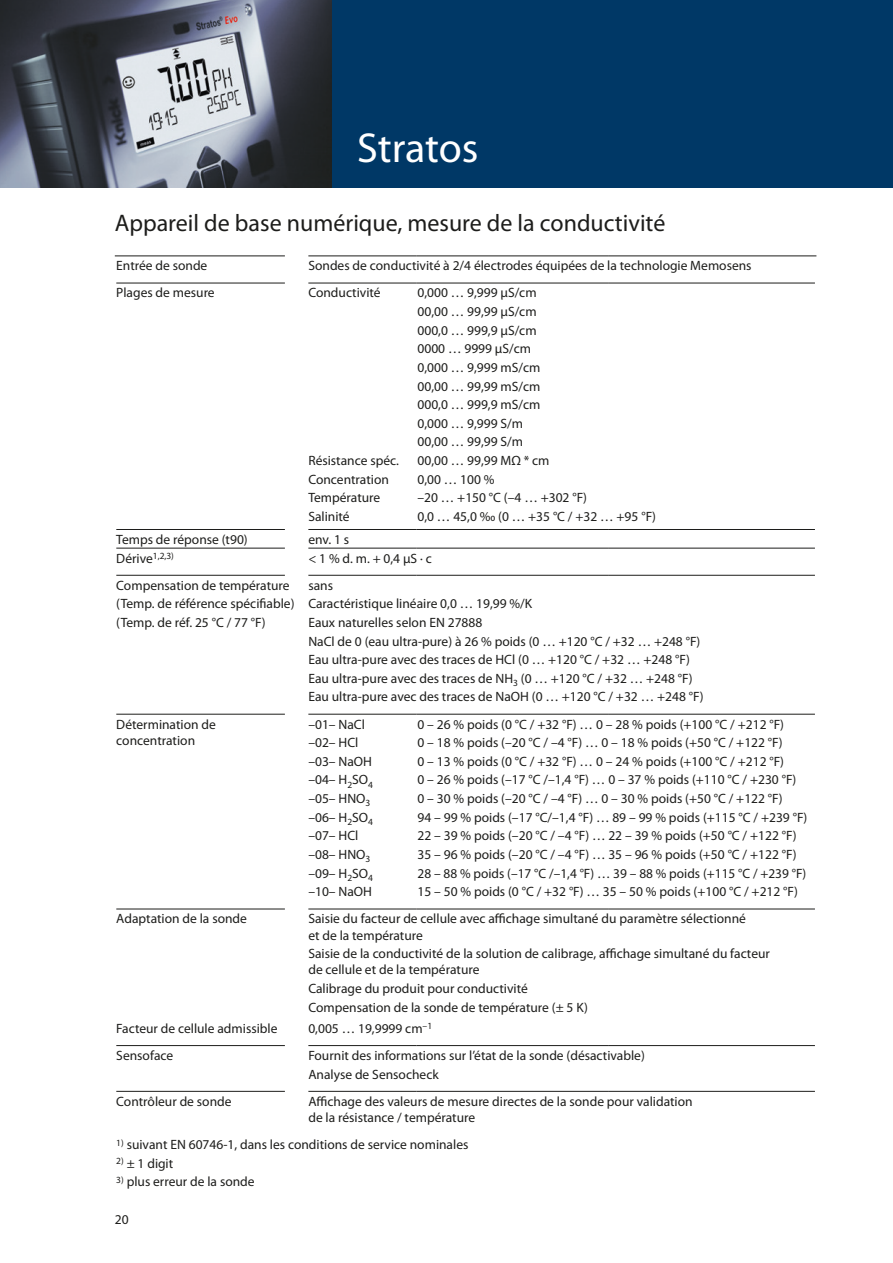
<style>
.page{position:relative;width:893px;height:1263px;background:#fff}
.page>*{position:absolute;margin:0;border:0;box-sizing:border-box;transform-origin:0 0}
.t1{font:42px "Myriad Pro";letter-spacing:-.005em;color:#fff}
.Tabellenüberschrift{font:24px "Myriad Pro";color:#1d1d1b}
.Tabelle_D{font:13.5px/16.2px "Myriad Pro";color:#1d1d1b}
</style>
<div class="page">
<div style="left:332px;top:0;width:561px;height:187px;background:#003866"></div>
<img style="left:0;top:0;width:332px;height:187px">
<hr style="left:115px;top:256px;width:170px;height:1px;background:#1d1d1b">
<hr style="left:308px;top:256px;width:109px;height:1px;background:#1d1d1b">
<hr style="left:417px;top:256px;width:191px;height:1px;background:#1d1d1b">
<hr style="left:608px;top:256px;width:208px;height:1px;background:#1d1d1b">
<hr style="left:116px;top:283px;width:169px;height:1px;background:#1d1d1b">
<hr style="left:308px;top:283px;width:109px;height:1px;background:#1d1d1b">
<hr style="left:417px;top:283px;width:191px;height:1px;background:#1d1d1b">
<hr style="left:608px;top:283px;width:207px;height:1px;background:#1d1d1b">
<hr style="left:116px;top:575px;width:169px;height:1px;background:#1d1d1b">
<hr style="left:308px;top:575px;width:109px;height:1px;background:#1d1d1b">
<hr style="left:417px;top:575px;width:191px;height:1px;background:#1d1d1b">
<hr style="left:608px;top:575px;width:207px;height:1px;background:#1d1d1b">
<hr style="left:116px;top:714px;width:169px;height:1px;background:#1d1d1b">
<hr style="left:308px;top:714px;width:109px;height:1px;background:#1d1d1b">
<hr style="left:417px;top:714px;width:191px;height:1px;background:#1d1d1b">
<hr style="left:608px;top:714px;width:207px;height:1px;background:#1d1d1b">
<hr style="left:116px;top:909px;width:169px;height:1px;background:#1d1d1b">
<hr style="left:308px;top:909px;width:109px;height:1px;background:#1d1d1b">
<hr style="left:417px;top:909px;width:191px;height:1px;background:#1d1d1b">
<hr style="left:608px;top:909px;width:207px;height:1px;background:#1d1d1b">
<hr style="left:116px;top:1045px;width:169px;height:1px;background:#1d1d1b">
<hr style="left:308px;top:1045px;width:109px;height:1px;background:#1d1d1b">
<hr style="left:417px;top:1045px;width:191px;height:1px;background:#1d1d1b">
<hr style="left:608px;top:1045px;width:207px;height:1px;background:#1d1d1b">
<hr style="left:116px;top:1091px;width:169px;height:1px;background:#1d1d1b">
<hr style="left:308px;top:1091px;width:109px;height:1px;background:#1d1d1b">
<hr style="left:417px;top:1091px;width:191px;height:1px;background:#1d1d1b">
<hr style="left:608px;top:1091px;width:207px;height:1px;background:#1d1d1b">
<hr style="left:116px;top:548px;width:169px;height:1px;background:#1d1d1b">
<hr style="left:308px;top:548px;width:109px;height:1px;background:#1d1d1b">
<hr style="left:417px;top:548px;width:191px;height:1px;background:#1d1d1b">
<hr style="left:608px;top:548px;width:207px;height:1px;background:#1d1d1b">
<hr style="left:116px;top:529px;width:169px;height:1px;background:#1d1d1b">
<hr style="left:308px;top:529px;width:109px;height:1px;background:#1d1d1b">
<hr style="left:417px;top:529px;width:191px;height:1px;background:#1d1d1b">
<hr style="left:608px;top:529px;width:207px;height:1px;background:#1d1d1b">
<p class="t1" style="left:357px;top:122px;width:123px">Stratos</p>
<p class="Tabellenüberschrift" style="left:115px;top:208px;width:552px">Appareil de base numérique, mesure de la conductivité</p>
<p class="Tabelle_D" style="left:116px;top:257px;width:93px">Entrée de sonde</p>
<p class="Tabelle_D" style="left:308px;top:257px;width:445px">Sondes de conductivité à 2/4 électrodes équipées de la technologie Memosens</p>
<p class="Tabelle_D" style="left:116px;top:285px;width:100px">Plages de mesure</p>
<p class="Tabelle_D" style="left:308px;top:285px;width:74px">Conductivité</p>
<p class="Tabelle_D" style="left:417px;top:285px;width:121px">0,000 … 9,999 µS/cm</p>
<p class="Tabelle_D" style="left:417px;top:303px;width:121px">00,00 … 99,99 µS/cm</p>
<p class="Tabelle_D" style="left:417px;top:322px;width:121px">000,0 … 999,9 µS/cm</p>
<p class="Tabelle_D" style="left:417px;top:340px;width:115px">0000 … 9999 µS/cm</p>
<p class="Tabelle_D" style="left:417px;top:359px;width:124px">0,000 … 9,999 mS/cm</p>
<p class="Tabelle_D" style="left:417px;top:378px;width:124px">00,00 … 99,99 mS/cm</p>
<p class="Tabelle_D" style="left:417px;top:396px;width:124px">000,0 … 999,9 mS/cm</p>
<p class="Tabelle_D" style="left:417px;top:415px;width:107px">0,000 … 9,999 S/m</p>
<p class="Tabelle_D" style="left:417px;top:434px;width:107px">00,00 … 99,99 S/m</p>
<p class="Tabelle_D" style="left:308px;top:452px;width:92px">Résistance spéc.</p>
<p class="Tabelle_D" style="left:417px;top:452px;width:134px">00,00 … 99,99 MΩ * cm</p>
<p class="Tabelle_D" style="left:308px;top:471px;width:82px">Concentration</p>
<p class="Tabelle_D" style="left:417px;top:471px;width:79px">0,00 … 100 %</p>
<p class="Tabelle_D" style="left:308px;top:489px;width:73px">Température</p>
<p class="Tabelle_D" style="left:417px;top:489px;width:171px">–20 … +150 °C (–4 … +302 °F)</p>
<p class="Tabelle_D" style="left:308px;top:508px;width:43px">Salinité</p>
<p class="Tabelle_D" style="left:417px;top:508px;width:240px">0,0 … 45,0 ‰ (0 … +35 °C / +32 … +95 °F)</p>
<p class="Tabelle_D" style="left:116px;top:531px;width:133px">Temps de réponse (t90)</p>
<p class="Tabelle_D" style="left:308px;top:531px;width:42px">env. 1 s</p>
<p class="Tabelle_D" style="left:116px;top:550px;width:59px">Dérive<sup>1,2,3)</sup></p>
<p class="Tabelle_D" style="left:308px;top:550px;width:125px">&lt; 1 % d. m. + 0,4 µS · c</p>
<p class="Tabelle_D" style="left:116px;top:577px;width:175px">Compensation de température</p>
<p class="Tabelle_D" style="left:308px;top:577px;width:26px">sans</p>
<p class="Tabelle_D" style="left:116px;top:595px;width:180px">(Temp. de référence spécifiable)</p>
<p class="Tabelle_D" style="left:308px;top:595px;width:225px">Caractéristique linéaire 0,0 … 19,99 %/K</p>
<p class="Tabelle_D" style="left:116px;top:614px;width:151px">(Temp. de réf. 25 °C / 77 °F)</p>
<p class="Tabelle_D" style="left:308px;top:614px;width:176px">Eaux naturelles selon EN 27888</p>
<p class="Tabelle_D" style="left:308px;top:633px;width:394px">NaCl de 0 (eau ultra-pure) à 26 % poids (0 … +120 °C / +32 … +248 °F)</p>
<p class="Tabelle_D" style="left:308px;top:651px;width:383px">Eau ultra-pure avec des traces de HCl (0 … +120 °C / +32 … +248 °F)</p>
<p class="Tabelle_D" style="left:308px;top:670px;width:386px">Eau ultra-pure avec des traces de NH<sub>3</sub> (0 … +120 °C / +32 … +248 °F)</p>
<p class="Tabelle_D" style="left:308px;top:689px;width:397px">Eau ultra-pure avec des traces de NaOH (0 … +120 °C / +32 … +248 °F)</p>
<p class="Tabelle_D" style="left:116px;top:716px;width:101px">Détermination de concentration</p>
<p class="Tabelle_D" style="left:308px;top:716px;width:58px">–01– NaCl</p>
<p class="Tabelle_D" style="left:417px;top:716px;width:368px">0 – 26 % poids (0 °C / +32 °F) … 0 – 28 % poids (+100 °C / +212 °F)</p>
<p class="Tabelle_D" style="left:308px;top:734px;width:52px">–02– HCl</p>
<p class="Tabelle_D" style="left:417px;top:734px;width:367px">0 – 18 % poids (–20 °C / –4 °F) … 0 – 18 % poids (+50 °C / +122 °F)</p>
<p class="Tabelle_D" style="left:308px;top:753px;width:65px">–03– NaOH</p>
<p class="Tabelle_D" style="left:417px;top:753px;width:368px">0 – 13 % poids (0 °C / +32 °F) … 0 – 24 % poids (+100 °C / +212 °F)</p>
<p class="Tabelle_D" style="left:308px;top:772px;width:66px">–04– H<sub>2</sub>SO<sub>4</sub></p>
<p class="Tabelle_D" style="left:417px;top:772px;width:380px">0 – 26 % poids (–17 °C /–1,4 °F) … 0 – 37 % poids (+110 °C / +230 °F)</p>
<p class="Tabelle_D" style="left:308px;top:790px;width:64px">–05– HNO<sub>3</sub></p>
<p class="Tabelle_D" style="left:417px;top:790px;width:367px">0 – 30 % poids (–20 °C / –4 °F) … 0 – 30 % poids (+50 °C / +122 °F)</p>
<p class="Tabelle_D" style="left:308px;top:809px;width:66px">–06– H<sub>2</sub>SO<sub>4</sub></p>
<p class="Tabelle_D" style="left:417px;top:809px;width:391px">94 – 99 % poids (–17 °C/–1,4 °F) … 89 – 99 % poids (+115 °C / +239 °F)</p>
<p class="Tabelle_D" style="left:308px;top:827px;width:52px">–07– HCl</p>
<p class="Tabelle_D" style="left:417px;top:827px;width:381px">22 – 39 % poids (–20 °C / –4 °F) … 22 – 39 % poids (+50 °C / +122 °F)</p>
<p class="Tabelle_D" style="left:308px;top:846px;width:64px">–08– HNO<sub>3</sub></p>
<p class="Tabelle_D" style="left:417px;top:846px;width:381px">35 – 96 % poids (–20 °C / –4 °F) … 35 – 96 % poids (+50 °C / +122 °F)</p>
<p class="Tabelle_D" style="left:308px;top:865px;width:66px">–09– H<sub>2</sub>SO<sub>4</sub></p>
<p class="Tabelle_D" style="left:417px;top:865px;width:390px">28 – 88 % poids (–17 °C /–1,4 °F) … 39 – 88 % poids (+115 °C / +239 °F)</p>
<p class="Tabelle_D" style="left:308px;top:883px;width:65px">–10– NaOH</p>
<p class="Tabelle_D" style="left:417px;top:883px;width:382px">15 – 50 % poids (0 °C / +32 °F) … 35 – 50 % poids (+100 °C / +212 °F)</p>
<p class="Tabelle_D" style="left:116px;top:910px;width:132px">Adaptation de la sonde</p>
<p class="Tabelle_D" style="left:308px;top:910px;width:439px">Saisie du facteur de cellule avec affichage simultané du paramètre sélectionné et de la température</p>
<p class="Tabelle_D" style="left:308px;top:945px;width:463px">Saisie de la conductivité de la solution de calibrage, affichage simultané du facteur de cellule et de la température</p>
<p class="Tabelle_D" style="left:308px;top:980px;width:221px">Calibrage du produit pour conductivité</p>
<p class="Tabelle_D" style="left:308px;top:999px;width:281px">Compensation de la sonde de température (± 5 K)</p>
<p class="Tabelle_D" style="left:116px;top:1020px;width:163px">Facteur de cellule admissible</p>
<p class="Tabelle_D" style="left:308px;top:1020px;width:125px">0,005 … 19,9999 cm<sup>–1</sup></p>
<p class="Tabelle_D" style="left:116px;top:1047px;width:58px">Sensoface</p>
<p class="Tabelle_D" style="left:308px;top:1047px;width:338px">Fournit des informations sur l’état de la sonde (désactivable)</p>
<p class="Tabelle_D" style="left:308px;top:1066px;width:132px">Analyse de Sensocheck</p>
<p class="Tabelle_D" style="left:116px;top:1093px;width:117px">Contrôleur de sonde</p>
<p class="Tabelle_D" style="left:308px;top:1093px;width:386px">Affichage des valeurs de mesure directes de la sonde pour validation de la résistance / température</p>
<p class="Tabelle_D" style="left:116px;top:1136px;width:354px"><sup>1)</sup> suivant EN 60746-1, dans les conditions de service nominales</p>
<p class="Tabelle_D" style="left:116px;top:1155px;width:58px"><sup>2)</sup> ± 1 digit</p>
<p class="Tabelle_D" style="left:116px;top:1173px;width:140px"><sup>3)</sup> plus erreur de la sonde</p>
<p class="Tabelle_D" style="left:115px;top:1211px;width:15px">20</p>
</div>
